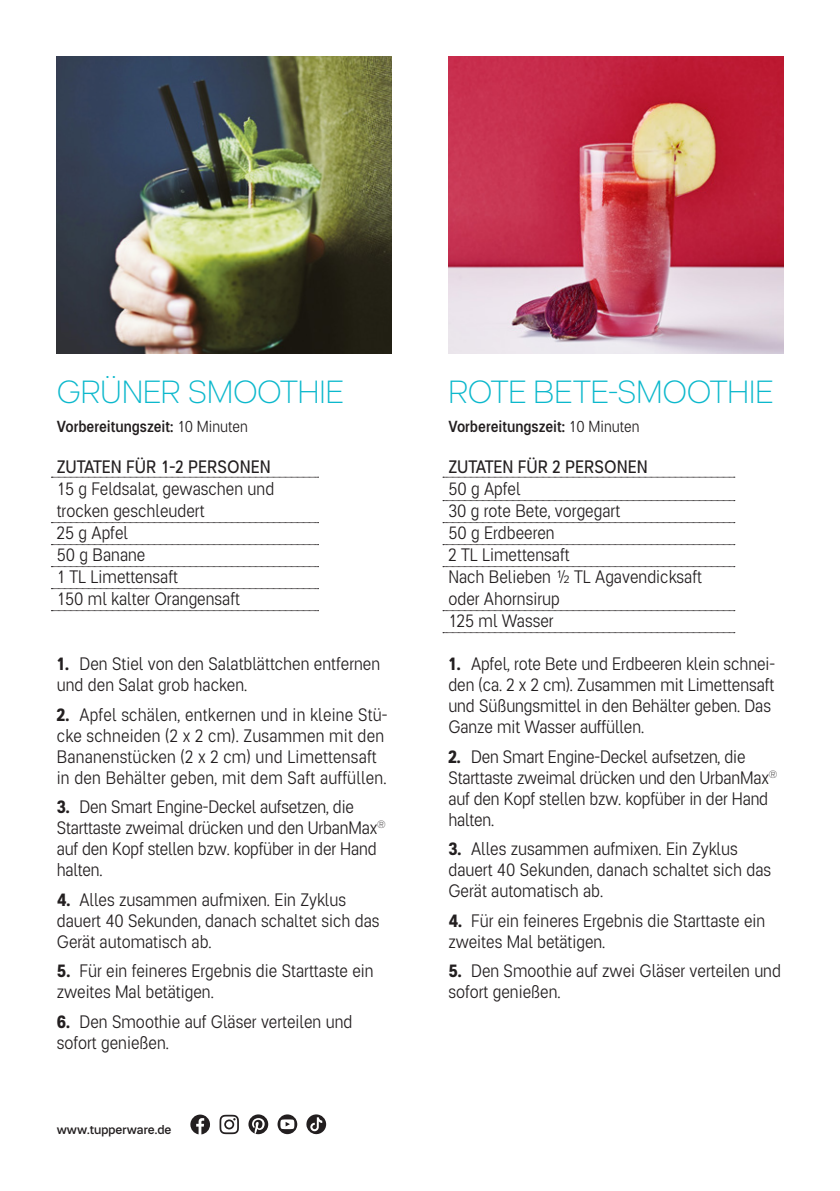
<style>
.page{position:relative;width:840px;height:1191px;background:#fff}
.page>*{position:absolute;margin:0;border:0;box-sizing:border-box;transform-origin:0 0}
.t1{font:100 32px "Tupper PRO";color:#0cb8cc}
.t2{font:300 18px/21px "Tupper PRONARROW";color:#231f20}
.t3{font:18px "Tupper PRONARROW";color:#231f20}
.t4{font:500 16px "Tupper PRONARROW";color:#231f20}
.t5{font:500 12.6px "Tupper PRO";color:#231f20}
.s1{font-weight:300}
.s2{font-weight:700}
</style>
<div class="page">
<img style="left:57px;top:57px;width:334px;height:296px">
<svg style="left:51px;top:477px;width:267px;height:1px"></svg>
<svg style="left:51px;top:522px;width:267px;height:1px"></svg>
<svg style="left:51px;top:544px;width:267px;height:1px"></svg>
<svg style="left:51px;top:566px;width:267px;height:1px"></svg>
<svg style="left:51px;top:588px;width:267px;height:1px"></svg>
<svg style="left:51px;top:610px;width:267px;height:1px"></svg>
<img style="left:448px;top:57px;width:334px;height:296px">
<svg style="left:442px;top:477px;width:292px;height:1px"></svg>
<svg style="left:442px;top:500px;width:292px;height:1px"></svg>
<svg style="left:442px;top:522px;width:292px;height:1px"></svg>
<svg style="left:442px;top:544px;width:292px;height:1px"></svg>
<svg style="left:442px;top:566px;width:292px;height:1px"></svg>
<svg style="left:442px;top:610px;width:292px;height:1px"></svg>
<svg style="left:442px;top:632px;width:292px;height:1px"></svg>
<svg style="left:190px;top:1114px;width:20px;height:20px"></svg>
<svg style="left:219px;top:1114px;width:20px;height:20px"></svg>
<svg style="left:248px;top:1114px;width:20px;height:20px"></svg>
<svg style="left:277px;top:1114px;width:20px;height:20px"></svg>
<svg style="left:306px;top:1114px;width:20px;height:20px"></svg>
<h1 class="t1" style="left:57px;top:373px;width:288px">GRÜNER SMOOTHIE</h1>
<p class="t4" style="left:57px;top:416px;width:193px">Vorbereitungszeit: <span class="s1">10 Minuten</span></p>
<p class="t3" style="left:57px;top:455px;width:215px">ZUTATEN FÜR 1-2 PERSONEN</p>
<p class="t2" style="left:57px;top:477px;width:219px;line-height:22px">15 g Feldsalat, gewaschen und trocken geschleudert<br>25 g Apfel<br>50 g Banane<br>1 TL Limettensaft<br>150 ml kalter Orangensaft</p>
<p class="t2" style="left:57px;top:653px;width:325px"><span class="s2">1.</span> Den Stiel von den Salatblättchen entfernen und den Salat grob hacken.</p>
<p class="t2" style="left:57px;top:703px;width:332px"><span class="s2">2.</span> Apfel schälen, entkernen und in kleine Stü&shy;cke schneiden (2 x 2 cm). Zusammen mit den Bananenstücken (2 x 2 cm) und Limettensaft in den Behälter geben, mit dem Saft auffüllen.</p>
<p class="t2" style="left:57px;top:796px;width:330px"><span class="s2">3.</span> Den Smart Engine-Deckel aufsetzen, die Starttaste zweimal drücken und den UrbanMax<sup>® </sup>auf den Kopf stellen bzw. kopfüber in der Hand halten.</p>
<p class="t2" style="left:57px;top:888px;width:324px"><span class="s2">4.</span> Alles zusammen aufmixen. Ein Zyklus dauert 40 Sekunden, danach schaltet sich das<br>Gerät automatisch ab.</p>
<p class="t2" style="left:57px;top:960px;width:318px"><span class="s2">5.</span> Für ein feineres Ergebnis die Starttaste ein zweites Mal betätigen.</p>
<p class="t2" style="left:57px;top:1010px;width:297px"><span class="s2">6.</span> Den Smoothie auf Gläser verteilen und sofort genießen.</p>
<p class="t5" style="left:57px;top:1122px;width:116px">www.tupperware.de</p>
<h1 class="t1" style="left:448px;top:373px;width:326px">ROTE BETE-SMOOTHIE</h1>
<p class="t4" style="left:448px;top:416px;width:193px">Vorbereitungszeit: <span class="s1">10 Minuten</span></p>
<p class="t3" style="left:448px;top:455px;width:201px">ZUTATEN FÜR 2 PERSONEN</p>
<p class="t2" style="left:448px;top:477px;width:255px;line-height:22px">50 g Apfel<br>30 g rote Bete, vorgegart<br>50 g Erdbeeren<br>2 TL Limettensaft<br>Nach Belieben ½ TL Agavendicksaft oder Ahornsirup<br>125 ml Wasser</p>
<p class="t2" style="left:448px;top:652px;width:328px"><span class="s2">1.</span> Apfel, rote Bete und Erdbeeren klein schnei&shy;den (ca. 2 x 2 cm). Zusammen mit Limettensaft und Süßungsmittel in den Behälter geben. Das Ganze mit Wasser auffüllen.</p>
<p class="t2" style="left:448px;top:745px;width:330px"><span class="s2">2.</span> Den Smart Engine-Deckel aufsetzen, die Starttaste zweimal drücken und den UrbanMax<sup>® </sup>auf den Kopf stellen bzw. kopfüber in der Hand halten.</p>
<p class="t2" style="left:448px;top:838px;width:324px"><span class="s2">3.</span> Alles zusammen aufmixen. Ein Zyklus dauert 40 Sekunden, danach schaltet sich das<br>Gerät automatisch ab.</p>
<p class="t2" style="left:448px;top:909px;width:318px"><span class="s2">4.</span> Für ein feineres Ergebnis die Starttaste ein zweites Mal betätigen.</p>
<p class="t2" style="left:448px;top:960px;width:334px"><span class="s2">5.</span> Den Smoothie auf zwei Gläser verteilen und sofort genießen.</p>
</div>
